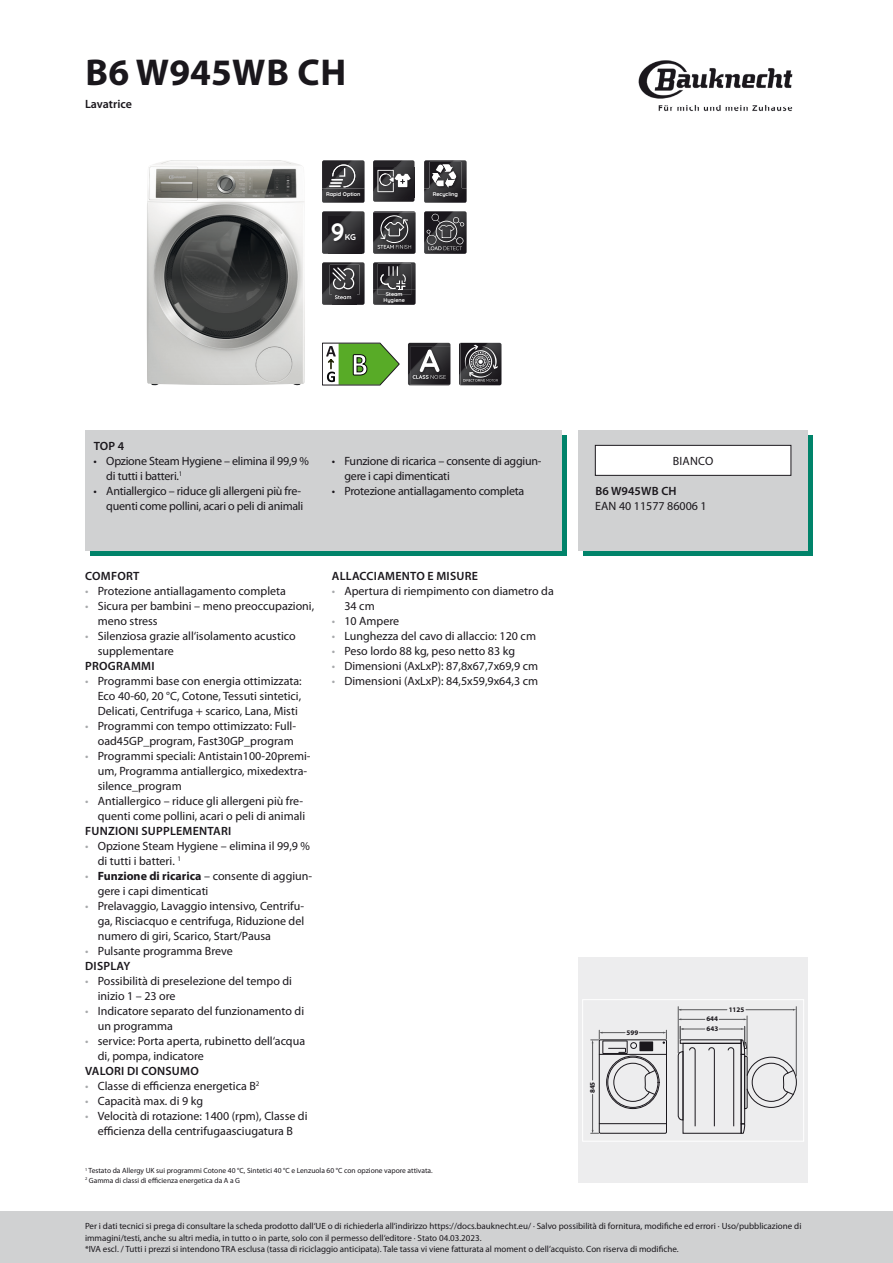
<style>
.page{position:relative;width:893px;height:1263px;background:#fff}
.page>*{position:absolute;margin:0;border:0;box-sizing:border-box;transform-origin:0 0}
.t1{font:700 37.5px "Myriad Pro";letter-spacing:.01em;color:#1a171c}
.t2{font:700 25.05px "Quicksand";color:#fff}
.t3{font:12px/15px "Myriad Pro";color:#1a171c}
.t4{font:12px/15px "Myriad Pro";letter-spacing:-.02em;color:#1a171c}
.t5{font:600 12px "Myriad Pro";letter-spacing:.02em;color:#1a171c}
.t6{font:600 12px "Myriad Pro";letter-spacing:-.005em;color:#1a171c}
.t7{font:9px/11.2px "Myriad Pro";color:#1a171c}
.t8{font:700 8.4px "Quicksand";color:#fff}
.t9{font:7.5px/9.8px "Myriad Pro";color:#1a171c}
.t10{font:700 7.05px/9.9px "Myriad Pro";color:#1a171c}
.t11{font:700 5.4px/5.4px "Quicksand";color:#fff;text-align:center}
.s1{color:#a7a9ab}
.s2{font-weight:700}
.s3{font-weight:600}
</style>
<div class="page">
<img style="left:638px;top:60px;width:155px;height:52px">
<div style="left:0;top:1212px;width:893px;height:51px;background:#d0d1d2"></div>
<img style="left:146px;top:160px;width:159px;height:226px">
<svg style="left:322px;top:160px;width:43px;height:28px"></svg>
<img style="left:322px;top:188px;width:43px;height:15px">
<svg style="left:322px;top:211px;width:43px;height:43px"></svg>
<img style="left:328px;top:217px;width:33px;height:36px">
<svg style="left:322px;top:262px;width:43px;height:43px;background:#444346"></svg>
<img style="left:414px;top:167px;width:1px;height:30px">
<svg style="left:373px;top:160px;width:41px;height:42px;background:#4d4c4f"></svg>
<img style="left:373px;top:213px;width:43px;height:41px">
<svg style="left:373px;top:211px;width:42px;height:38px;background:#48474a"></svg>
<img style="left:373px;top:303px;width:43px;height:2px">
<svg style="left:373px;top:262px;width:43px;height:41px;background:#414043"></svg>
<svg style="left:424px;top:160px;width:43px;height:28px"></svg>
<img style="left:424px;top:188px;width:43px;height:15px">
<img style="left:424px;top:211px;width:43px;height:43px">
<svg style="left:427px;top:214px;width:37px;height:36px"></svg>
<svg style="left:322px;top:343px;width:77px;height:42px"></svg>
<img style="left:450px;top:347px;width:1px;height:37px">
<svg style="left:408px;top:343px;width:42px;height:42px;background:#474649"></svg>
<img style="left:498px;top:343px;width:3px;height:42px">
<svg style="left:459px;top:343px;width:39px;height:42px;background:#545255"></svg>
<svg style="left:90px;top:436px;width:477px;height:120px;background:#228f7b"></svg>
<div style="left:85px;top:430px;width:476px;height:120px;background:#d0d1d2"></div>
<div style="left:584px;top:436px;width:229px;height:120px;background:#00836a"></div>
<div style="left:578px;top:430px;width:230px;height:120px;background:#d0d1d2"></div>
<div style="left:595px;top:445px;width:196px;height:30px;background:#fff"></div>
<div style="left:595px;top:445px;width:196px;height:30px;border:1px solid #1a171c"></div>
<div style="left:578px;top:958px;width:230px;height:225px;background:#ededee"></div>
<div style="left:599px;top:1040px;width:68px;height:93px;border:1px solid #1a171c"></div>
<hr style="left:599px;top:1123px;width:67px;height:1px;background:#1a171c">
<hr style="left:599px;top:1054px;width:67px;height:1px;background:#1a171c">
<div style="left:603px;top:1041px;width:24px;height:12px;border:1px solid #1a171c"></div>
<div style="left:608px;top:1057px;width:50px;height:50px;border:1px solid #1a171c;border-radius:50%"></div>
<div style="left:607px;top:1056px;width:52px;height:52px;border:1px solid #1a171c;border-radius:50%"></div>
<svg style="left:613px;top:1063px;width:42px;height:39px"></svg>
<hr style="left:592px;top:1043px;width:1px;height:37px;background:#58585a">
<hr style="left:592px;top:1094px;width:1px;height:38px;background:#58585a">
<svg style="left:591px;top:1130px;width:8px;height:4px"></svg>
<svg style="left:591px;top:1030px;width:76px;height:22px"></svg>
<hr style="left:746px;top:1009px;width:47px;height:1px;background:#58585a">
<hr style="left:680px;top:1009px;width:47px;height:1px;background:#58585a">
<svg style="left:679px;top:1018px;width:26px;height:2px"></svg>
<svg style="left:719px;top:1018px;width:28px;height:2px"></svg>
<hr style="left:678px;top:1007px;width:1px;height:46px;background:#58585a">
<svg style="left:678px;top:1026px;width:119px;height:107px"></svg>
<hr style="left:747px;top:1016px;width:1px;height:39px;background:#58585a">
<hr style="left:796px;top:1007px;width:1px;height:69px;background:#58585a">
<h1 class="t1" style="left:85px;top:48px;width:262px">B6 W945WB CH</h1>
<p class="t6" style="left:85px;top:97px;width:48px">Lavatrice</p>
<p class="t11" style="left:326px;top:191px;width:36px">Rapid Option</p>
<h2 class="t2" style="left:331px;top:211px;width:15px">9</h2>
<p class="t8" style="left:345px;top:230px;width:13px">KG</p>
<p class="t11" style="left:383px;top:291px;width:23px">Steam<br>Hygiene</p>
<p class="t11" style="left:433px;top:191px;width:27px">Recycling</p>
<p class="t5" style="left:94px;top:439px;width:32px">TOP 4</p>
<p class="t4" style="left:106px;top:454px;width:204px;text-indent:-13px">• Opzione Steam Hygiene – elimina il 99,9 % di tutti i batteri.<sup>1</sup></p>
<p class="t4" style="left:94px;top:484px;width:211px;text-align:right">• Antiallergico – riduce gli allergeni più fre&shy;quenti come pollini, acari o peli di animali</p>
<p class="t4" style="left:344px;top:454px;width:199px;text-indent:-13px">• Funzione di ricarica – consente di aggiun&shy;gere i capi dimenticati</p>
<p class="t4" style="left:332px;top:484px;width:194px">• Protezione antiallagamento completa</p>
<p class="t5" style="left:85px;top:570px;width:56px">COMFORT</p>
<p class="t3" style="left:85px;top:584px;width:202px"><span class="s1">•</span> Protezione antiallagamento completa</p>
<p class="t3" style="left:98px;top:599px;width:218px;text-indent:-13px"><span class="s1">•</span> Sicura per bambini – meno preoccupazioni, meno stress</p>
<p class="t3" style="left:98px;top:629px;width:199px;text-indent:-13px"><span class="s1">•</span> Silenziosa grazie all‘isolamento acustico supplementare</p>
<p class="t5" style="left:85px;top:660px;width:71px">PROGRAMMI</p>
<p class="t3" style="left:98px;top:674px;width:205px;text-align:justify;text-indent:-13px"><span class="s1">•</span> Programmi base con energia ottimizzata:<br>Eco 40-60, 20 °C, Cotone, Tessuti sintetici, Delicati, Centrifuga + scarico, Lana, Misti</p>
<p class="t3" style="left:85px;top:719px;width:213px;text-align:right"><span class="s1">•</span> Programmi con tempo ottimizzato: Full&shy;oad45GP_program, Fast30GP_program</p>
<p class="t3" style="left:98px;top:749px;width:214px;text-indent:-13px"><span class="s1">•</span> Programmi speciali: Antistain100-20premi&shy;um, Programma antiallergico, mixedextra&shy;silence_program</p>
<p class="t3" style="left:85px;top:794px;width:222px;text-align:right"><span class="s1">•</span> Antiallergico – riduce gli allergeni più fre&shy;quenti come pollini, acari o peli di animali</p>
<p class="t5" style="left:85px;top:825px;width:148px">FUNZIONI SUPPLEMENTARI</p>
<p class="t3" style="left:98px;top:839px;width:214px;text-indent:-13px"><span class="s1">•</span> Opzione Steam Hygiene – elimina il 99,9 % di tutti i batteri. <sup>1</sup></p>
<p class="t3" style="left:98px;top:869px;width:216px;text-indent:-13px"><span class="s1">•</span> <span class="s2">Funzione di ricarica</span> – consente di aggiun&shy;gere i capi dimenticati</p>
<p class="t3" style="left:98px;top:899px;width:208px;text-align:justify;text-indent:-13px"><span class="s1">•</span> Prelavaggio, Lavaggio intensivo, Centrifu&shy;ga, Risciacquo e centrifuga, Riduzione del numero di giri, Scarico, Start/Pausa</p>
<p class="t3" style="left:85px;top:944px;width:149px"><span class="s1">•</span> Pulsante programma Breve<br><span class="s3">DISPLAY</span></p>
<p class="t3" style="left:98px;top:974px;width:196px;text-indent:-13px"><span class="s1">•</span> Possibilità di preselezione del tempo di inizio 1 – 23 ore</p>
<p class="t3" style="left:98px;top:1004px;width:208px;text-indent:-13px"><span class="s1">•</span> Indicatore separato del funzionamento di un programma</p>
<p class="t3" style="left:98px;top:1034px;width:209px;text-indent:-13px"><span class="s1">•</span> service: Porta aperta, rubinetto dell‘acqua di, pompa, indicatore</p>
<p class="t5" style="left:85px;top:1065px;width:115px">VALORI DI CONSUMO</p>
<p class="t3" style="left:85px;top:1079px;width:176px"><span class="s1">•</span> Classe di efficienza energetica B<sup>2</sup></p>
<p class="t3" style="left:85px;top:1094px;width:120px"><span class="s1">•</span> Capacità max. di 9 kg</p>
<p class="t3" style="left:85px;top:1109px;width:224px;text-align:center"><span class="s1">•</span> Velocità di rotazione: 1400 (rpm), Classe di efficienza della centrifugaasciugatura B</p>
<p class="t5" style="left:332px;top:570px;width:148px">ALLACCIAMENTO E MISURE</p>
<p class="t3" style="left:344px;top:584px;width:211px;text-indent:-13px"><span class="s1">•</span> Apertura di riempimento con diametro da<br>34 cm</p>
<p class="t3" style="left:332px;top:614px;width:69px"><span class="s1">•</span> 10 Ampere</p>
<p class="t3" style="left:332px;top:629px;width:206px"><span class="s1">•</span> Lunghezza del cavo di allaccio: 120 cm</p>
<p class="t3" style="left:332px;top:644px;width:185px"><span class="s1">•</span> Peso lordo 88 kg, peso netto 83 kg</p>
<p class="t3" style="left:332px;top:659px;width:208px"><span class="s1">•</span> Dimensioni (AxLxP): 87,8x67,7x69,9 cm</p>
<p class="t3" style="left:332px;top:674px;width:208px"><span class="s1">•</span> Dimensioni (AxLxP): 84,5x59,9x64,3 cm</p>
<p class="t9" style="left:85px;top:1166px;width:349px"><sup>1</sup> Testato da Allergy UK sui programmi Cotone 40 °C, Sintetici 40 °C e Lenzuola 60 °C con opzione vapore attivata.<br><sup>2</sup> Gamma di classi di efficienza energetica da A a G</p>
<p class="t3" style="left:673px;top:454px;width:42px">BIANCO</p>
<p class="t5" style="left:595px;top:484px;width:83px">B6 W945WB CH</p>
<p class="t3" style="left:595px;top:499px;width:113px">EAN 40 11577 86006 1</p>
<p class="t10" style="left:587px;top:1093px;width:13px;rotate:-90deg">845</p>
<p class="t10" style="left:626px;top:1027px;width:13px">599</p>
<p class="t10" style="left:706px;top:1014px;width:13px">644<br>643</p>
<p class="t10" style="left:729px;top:1004px;width:17px">1125</p>
<p class="t7" style="left:85px;top:1221px;width:718px">Per i dati tecnici si prega di consultare la scheda prodotto dall‘UE o di richiederla all‘indirizzo https://docs.bauknecht.eu/ · Salvo possibilità di fornitura, modifiche ed errori · Uso/pubblicazione di immagini/testi, anche su altri media, in tutto o in parte, solo con il permesso dell‘editore · Stato 04.03.2023.<br>*IVA escl. / Tutti i prezzi si intendono TRA esclusa (tassa di riciclaggio anticipata). Tale tassa vi viene fatturata al moment o dell’acquisto. Con riserva di modifiche.</p>
</div>
